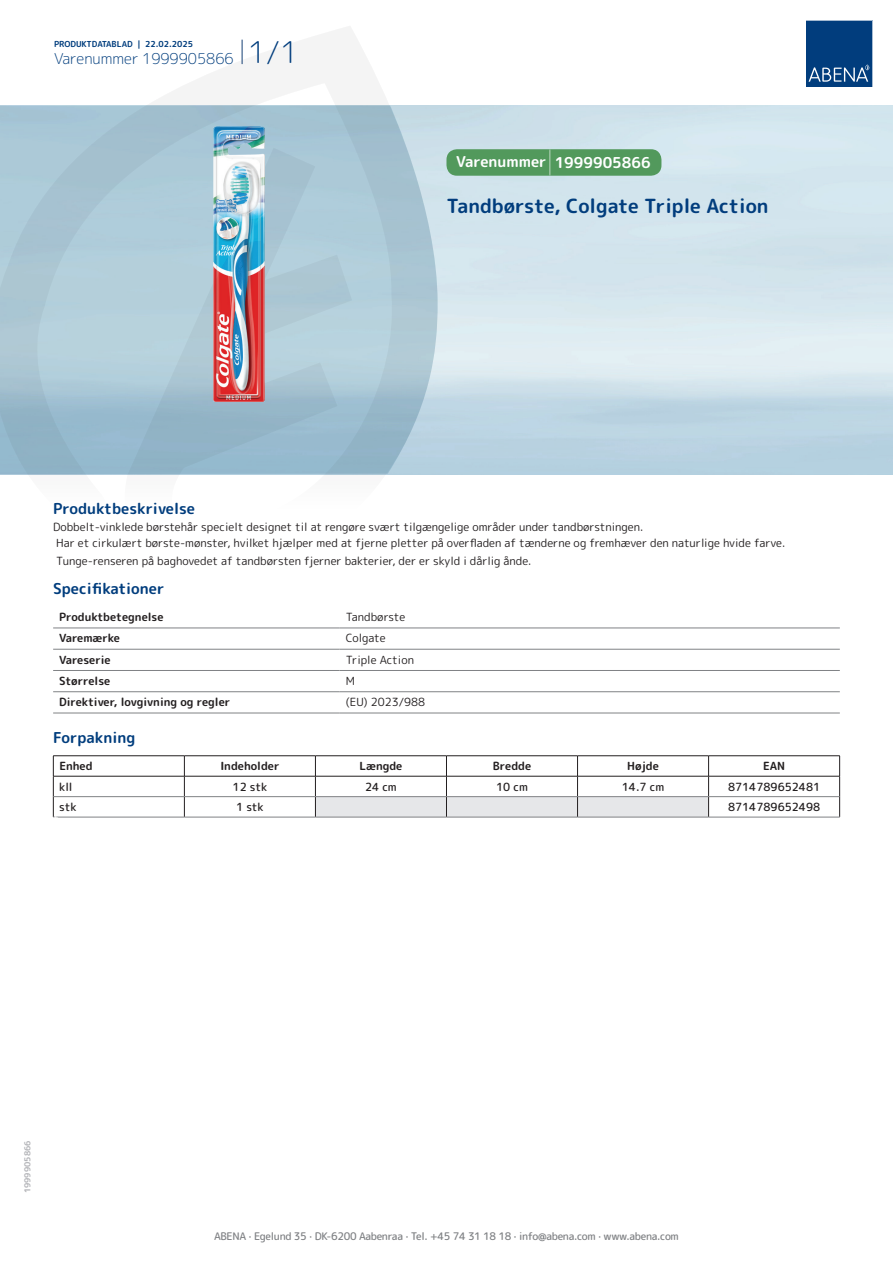
<style>
.page{position:relative;width:893px;height:1263px;background:#fff}
.page>*{position:absolute;margin:0;border:0;box-sizing:border-box;transform-origin:0 0}
.t1{font:700 19.5px "Rounded Mplus 1 c";color:#013d7d}
.t2{font:700 15px "Rounded Mplus 1 c";color:#013d7d}
.t3{font:300 15px "Rounded Mplus 1 c";color:#013d7d}
.t4{font:700 15px "Rounded Mplus 1 c";color:#fff}
.t5{font:11.25px/16.5px "Rounded Mplus 1 c";color:#231f20}
.t6{font:700 11.25px "Rounded Mplus 1 c";color:#231f20}
.t7{font:500 11.25px "Rounded Mplus 1 c";color:#231f20}
.t8{font:500 10.5px "Rounded Mplus 1 c";letter-spacing:-.03em;color:#808285}
.t9{font:700 10.5px "Rounded Mplus 1 c";color:#fff}
.t10{font:700 8.25px "Rounded Mplus 1 c";color:#013d7d}
.t11{font:700 8.25px "Rounded Mplus 1 c";color:#b2b3b7}
.s1{font-size:30px}
.s2{font-size:25.5px}
</style>
<div class="page">
<svg style="left:0;top:26px;width:439px;height:449px"></svg>
<svg style="left:0;top:106px;width:438px;height:368px;background:#a8c5d3"></svg>
<svg style="left:242px;top:40px;width:1px;height:24px"></svg>
<svg style="left:806px;top:20px;width:67px;height:67px;background:#144b86"></svg>
<img style="left:214px;top:127px;width:50px;height:275px">
<hr style="left:53px;top:628px;width:287px;height:1px;background:#808285">
<hr style="left:340px;top:628px;width:500px;height:1px;background:#808285">
<hr style="left:53px;top:649px;width:287px;height:1px;background:#808285">
<hr style="left:340px;top:649px;width:500px;height:1px;background:#808285">
<hr style="left:53px;top:670px;width:287px;height:1px;background:#808285">
<hr style="left:340px;top:670px;width:500px;height:1px;background:#808285">
<hr style="left:53px;top:691px;width:287px;height:1px;background:#808285">
<hr style="left:340px;top:691px;width:500px;height:1px;background:#808285">
<hr style="left:53px;top:713px;width:287px;height:1px;background:#808285">
<hr style="left:340px;top:713px;width:500px;height:1px;background:#808285">
<hr style="left:53px;top:755px;width:131px;height:1px;background:#231f20">
<hr style="left:184px;top:755px;width:131px;height:1px;background:#231f20">
<hr style="left:315px;top:755px;width:131px;height:1px;background:#231f20">
<hr style="left:446px;top:755px;width:131px;height:1px;background:#231f20">
<hr style="left:577px;top:755px;width:132px;height:1px;background:#231f20">
<hr style="left:709px;top:755px;width:131px;height:1px;background:#231f20">
<hr style="left:53px;top:776px;width:131px;height:1px;background:#231f20">
<hr style="left:184px;top:776px;width:131px;height:1px;background:#231f20">
<hr style="left:709px;top:776px;width:131px;height:1px;background:#231f20">
<svg style="left:53px;top:756px;width:1px;height:61px"></svg>
<svg style="left:184px;top:756px;width:1px;height:61px"></svg>
<svg style="left:315px;top:756px;width:394px;height:61px"></svg>
<svg style="left:839px;top:756px;width:1px;height:61px"></svg>
<hr style="left:54px;top:796px;width:130px;height:1px;background:#808285">
<hr style="left:184px;top:796px;width:131px;height:1px;background:#808285">
<hr style="left:315px;top:796px;width:131px;height:1px;background:#808285">
<hr style="left:446px;top:796px;width:131px;height:1px;background:#808285">
<hr style="left:577px;top:796px;width:132px;height:1px;background:#808285">
<hr style="left:709px;top:796px;width:130px;height:1px;background:#808285">
<hr style="left:53px;top:817px;width:131px;height:1px;background:#808285">
<hr style="left:184px;top:817px;width:131px;height:1px;background:#808285">
<hr style="left:315px;top:817px;width:131px;height:1px;background:#808285">
<hr style="left:446px;top:817px;width:131px;height:1px;background:#808285">
<hr style="left:577px;top:817px;width:132px;height:1px;background:#808285">
<hr style="left:709px;top:817px;width:131px;height:1px;background:#808285">
<div style="left:446px;top:149px;width:215px;height:27px;background:#52995c;border-radius:10px"></div>
<p class="t10" style="left:54px;top:38px;width:141px">PRODUKTDATABLAD | 22.02.2025</p>
<h2 class="t3" style="left:54px;top:48px;width:246px">Varenummer 1999905866 <span class="s1">1/1</span></h2>
<h2 class="t4" style="left:456px;top:152px;width:196px">Varenummer <span class="s2">|</span> 1999905866</h2>
<h1 class="t1" style="left:446px;top:192px;width:324px">Tandbørste, Colgate Triple Action</h1>
<h2 class="t2" style="left:53px;top:498px;width:143px">Produktbeskrivelse</h2>
<p class="t5" style="left:53px;top:518px;width:734px">Dobbelt-vinklede børstehår specielt designet til at rengøre svært tilgængelige områder under tandbørstningen.<br>Har et cirkulært børste-mønster, hvilket hjælper med at fjerne pletter på overfladen af tænderne og fremhæver den naturlige hvide farve.</p>
<p class="t5" style="left:56px;top:553px;width:477px">Tunge-renseren på baghovedet af tandbørsten fjerner bakterier, der er skyld i dårlig ånde.</p>
<h2 class="t2" style="left:53px;top:578px;width:113px">Specifikationer</h2>
<p class="t6" style="left:59px;top:609px;width:106px">Produktbetegnelse</p>
<p class="t5" style="left:346px;top:609px;width:61px">Tandbørste</p>
<p class="t6" style="left:59px;top:630px;width:62px">Varemærke</p>
<p class="t5" style="left:346px;top:630px;width:41px">Colgate</p>
<p class="t6" style="left:59px;top:651px;width:53px">Vareserie</p>
<p class="t5" style="left:346px;top:651px;width:70px">Triple Action</p>
<p class="t6" style="left:59px;top:673px;width:53px">Størrelse</p>
<p class="t5" style="left:346px;top:672px;width:11px">M</p>
<p class="t6" style="left:59px;top:694px;width:173px">Direktiver, lovgivning og regler</p>
<p class="t5" style="left:346px;top:694px;width:81px">(EU) 2023/988</p>
<h2 class="t2" style="left:53px;top:727px;width:84px">Forpakning</h2>
<p class="t6" style="left:59px;top:758px;width:35px">Enhed</p>
<p class="t6" style="left:220px;top:758px;width:61px">Indeholder</p>
<p class="t6" style="left:359px;top:758px;width:44px">Længde</p>
<p class="t6" style="left:493px;top:758px;width:40px">Bredde</p>
<p class="t6" style="left:627px;top:758px;width:33px">Højde</p>
<p class="t6" style="left:763px;top:758px;width:24px">EAN</p>
<p class="t7" style="left:59px;top:778px;width:15px">kll</p>
<p class="t7" style="left:233px;top:778px;width:36px">12 stk</p>
<p class="t7" style="left:365px;top:778px;width:33px">24 cm</p>
<p class="t7" style="left:496px;top:778px;width:33px">10 cm</p>
<p class="t7" style="left:622px;top:778px;width:44px">14.7 cm</p>
<p class="t7" style="left:728px;top:778px;width:94px">8714789652481</p>
<p class="t7" style="left:59px;top:799px;width:19px">stk</p>
<p class="t7" style="left:236px;top:799px;width:29px">1 stk</p>
<p class="t7" style="left:728px;top:799px;width:94px">8714789652498</p>
<p class="t9" style="left:53px;top:812px;width:7px">*</p>
<p class="t11" style="left:22px;top:1193px;width:54px;rotate:-90deg">1999905866</p>
<p class="t8" style="left:214px;top:1229px;width:466px">ABENA · Egelund 35 · DK-6200 Aabenraa · Tel. +45 74 31 18 18 · info@abena.com · www.abena.com</p>
</div>
